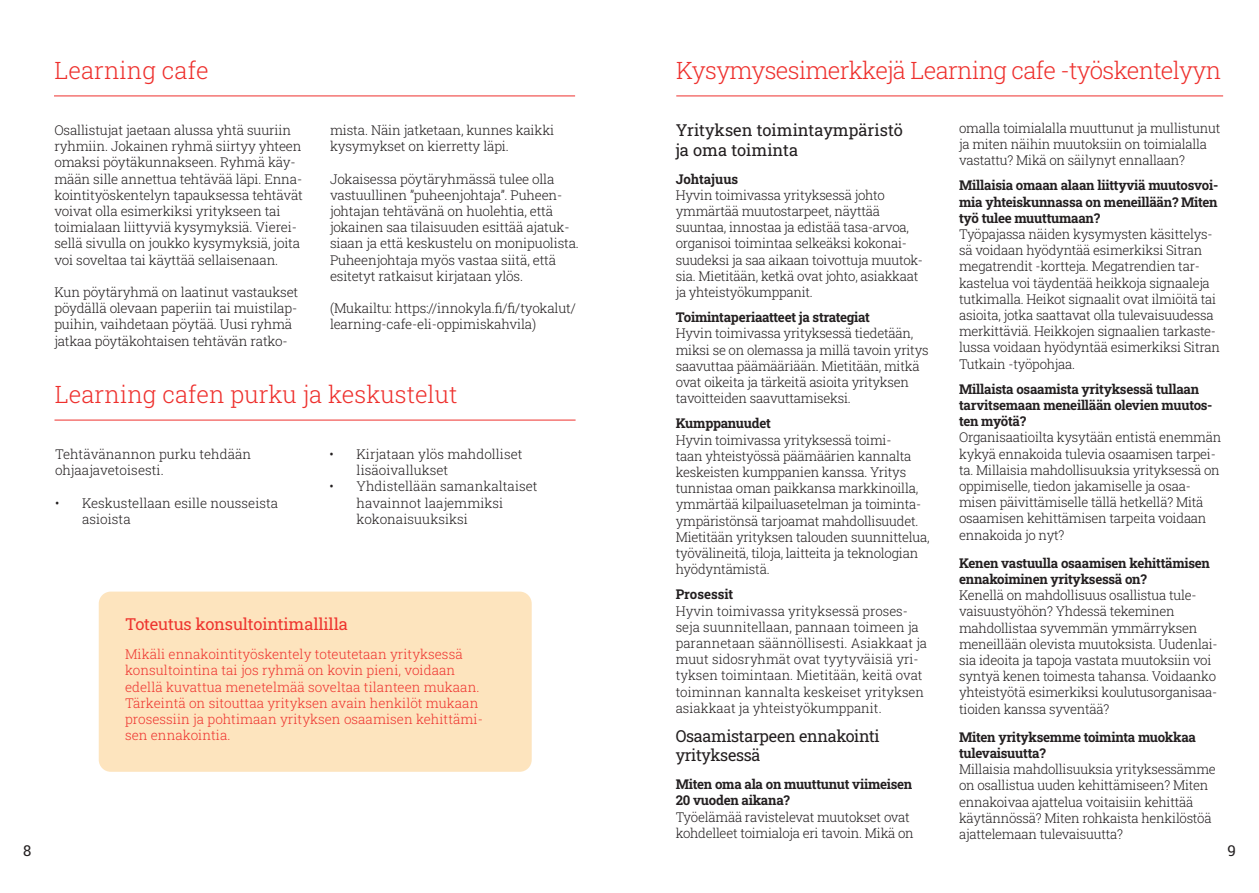
<style>
.page{position:relative;width:1259px;height:893px;background:#fff}
.page>*{position:absolute;margin:0;border:0;box-sizing:border-box;transform-origin:0 0}
.t1{font:300 24px "Roboto Slab";letter-spacing:-.025em;color:#ee302d}
.t2{font:300 24px "Roboto Slab";color:#ee302d}
.t3{font:16.5px/19.8px "Roboto Slab";letter-spacing:-.015em;color:#231f20}
.t4{font:16.5px "Roboto Slab";letter-spacing:-.01em;color:#ee342e}
.t5{font:15px "Roboto Slab";color:#231f20}
.t6{font:300 13.5px/16.2px "Roboto Slab";letter-spacing:-.02em;color:#231f20}
.t7{font:300 13.5px/16.2px "Roboto Slab";color:#231f20}
.t8{font:700 13.5px/16.2px "Roboto Slab";letter-spacing:-.02em;color:#231f20}
.t9{font:300 13.5px/16.2px "Roboto Slab";color:#ee342f}
.t10{font:700 13.5px "Roboto Slab";color:#231f20}
</style>
<div class="page">
<hr style="left:54px;top:96px;width:521px;height:1px;background:#ee302d">
<hr style="left:54px;top:420px;width:521px;height:1px;background:#ee302d">
<div style="left:99px;top:592px;width:433px;height:180px;background:#fde4be;border-radius:12px"></div>
<hr style="left:676px;top:96px;width:547px;height:1px;background:#ee302d">
<h1 class="t2" style="left:54px;top:54px;width:156px">Learning cafe</h1>
<p class="t6" style="left:54px;top:122px;width:250px">Osallistujat jaetaan alussa yhtä suuriin ryhmiin. Jokainen ryhmä siirtyy yhteen omaksi pöytäkunnakseen. Ryhmä käy&shy;mään sille annettua tehtävää läpi. Enna&shy;kointityöskentelyn tapauksessa tehtävät voivat olla esimerkiksi yritykseen tai toimialaan liittyviä kysymyksiä. Vierei&shy;sellä sivulla on joukko kysymyksiä, joita voi soveltaa tai käyttää sellaisenaan.</p>
<p class="t6" style="left:54px;top:284px;width:245px">Kun pöytäryhmä on laatinut vastaukset pöydällä olevaan paperiin tai muistilap&shy;puihin, vaihdetaan pöytää. Uusi ryhmä jatkaa pöytäkohtaisen tehtävän ratko-</p>
<p class="t6" style="left:330px;top:122px;width:226px">mista. Näin jatketaan, kunnes kaikki kysymykset on kierretty läpi.</p>
<p class="t6" style="left:330px;top:170px;width:250px">Jokaisessa pöytäryhmässä tulee olla vastuullinen ”puheenjohtaja”. Puheen&shy;johtajan tehtävänä on huolehtia, että jokainen saa tilaisuuden esittää ajatuk&shy;siaan ja että keskustelu on monipuolista.<br>Puheenjohtaja myös vastaa siitä, että esitetyt ratkaisut kirjataan ylös.</p>
<p class="t6" style="left:330px;top:300px;width:248px">(Mukailtu: https://innokyla.fi/fi/tyokalut/ learning-cafe-eli-oppimiskahvila)</p>
<h1 class="t2" style="left:55px;top:378px;width:404px">Learning cafen purku ja keskustelut</h1>
<p class="t7" style="left:55px;top:446px;width:198px">Tehtävänannon purku tehdään ohjaajavetoisesti.</p>
<p class="t7" style="left:82px;top:494px;width:198px;text-indent:-27px">• Keskustellaan esille nousseista asioista</p>
<p class="t7" style="left:357px;top:446px;width:167px;text-indent:-27px">• Kirjataan ylös mahdolliset lisäoivallukset</p>
<p class="t7" style="left:357px;top:478px;width:183px;text-indent:-27px">• Yhdistellään samankaltaiset havainnot laajemmiksi kokonaisuuksiksi</p>
<p class="t4" style="left:125px;top:613px;width:224px">Toteutus konsultointimallilla</p>
<p class="t9" style="left:125px;top:646px;width:359px">Mikäli ennakointityöskentely toteutetaan yrityksessä konsultointina tai jos ryhmä on kovin pieni, voidaan edellä kuvattua menetelmää soveltaa tilanteen mukaan.<br>Tärkeintä on sitouttaa yrityksen avain henkilöt mukaan prosessiin ja pohtimaan yrityksen osaamisen kehittämi&shy;sen ennakointia.</p>
<h1 class="t1" style="left:676px;top:54px;width:546px">Kysymysesimerkkejä Learning cafe -työskentelyyn</h1>
<p class="t3" style="left:676px;top:120px;width:228px">Yrityksen toimintaympäristö ja oma toiminta</p>
<p class="t10" style="left:676px;top:169px;width:64px">Johtajuus</p>
<p class="t6" style="left:676px;top:186px;width:249px">Hyvin toimivassa yrityksessä johto ymmärtää muutostarpeet, näyttää suuntaa, innostaa ja edistää tasa-arvoa, organisoi toimintaa selkeäksi kokonai&shy;suudeksi ja saa aikaan toivottuja muutok&shy;sia. Mietitään, ketkä ovat johto, asiakkaat ja yhteistyökumppanit.</p>
<p class="t8" style="left:676px;top:309px;width:196px">Toimintaperiaatteet ja strategiat</p>
<p class="t6" style="left:676px;top:325px;width:254px">Hyvin toimivassa yrityksessä tiedetään, miksi se on olemassa ja millä tavoin yritys saavuttaa päämääriään. Mietitään, mitkä ovat oikeita ja tärkeitä asioita yrityksen tavoitteiden saavuttamiseksi.</p>
<p class="t8" style="left:676px;top:415px;width:97px">Kumppanuudet</p>
<p class="t6" style="left:676px;top:431px;width:255px">Hyvin toimivassa yrityksessä toimi-<br>taan yhteistyössä päämäärien kannalta keskeisten kumppanien kanssa. Yritys tunnistaa oman paikkansa markkinoilla, ymmärtää kilpailuasetelman ja toiminta&shy;ympäristönsä tarjoamat mahdollisuudet.<br>Mietitään yrityksen talouden suunnittelua, työvälineitä, tiloja, laitteita ja teknologian hyödyntämistä.</p>
<p class="t10" style="left:676px;top:585px;width:59px">Prosessit</p>
<p class="t7" style="left:676px;top:602px;width:253px">Hyvin toimivassa yrityksessä proses&shy;seja suunnitellaan, pannaan toimeen ja parannetaan säännöllisesti. Asiakkaat ja muut sidosryhmät ovat tyytyväisiä yri&shy;tyksen toimintaan. Mietitään, keitä ovat toiminnan kannalta keskeiset yrityksen asiakkaat ja yhteistyökumppanit.</p>
<p class="t3" style="left:676px;top:725px;width:205px">Osaamistarpeen ennakointi yrityksessä</p>
<p class="t8" style="left:676px;top:776px;width:238px">Miten oma ala on muuttunut viimeisen<br>20 vuoden aikana?</p>
<p class="t6" style="left:676px;top:808px;width:240px">Työelämää ravistelevat muutokset ovat kohdelleet toimialoja eri tavoin. Mikä on</p>
<p class="t6" style="left:959px;top:119px;width:263px">omalla toimialalla muuttunut ja mullistunut ja miten näihin muutoksiin on toimialalla vastattu? Mikä on säilynyt ennallaan?</p>
<p class="t8" style="left:959px;top:177px;width:261px;text-align:justify">Millaisia omaan alaan liittyviä muutosvoi&shy;mia yhteiskunnassa on meneillään? Miten työ tulee muuttumaan?</p>
<p class="t6" style="left:959px;top:226px;width:262px">Työpajassa näiden kysymysten käsittelys&shy;sä voidaan hyödyntää esimerkiksi Sitran megatrendit -kortteja. Megatrendien tar&shy;kastelua voi täydentää heikkoja signaaleja tutkimalla. Heikot signaalit ovat ilmiöitä tai asioita, jotka saattavat olla tulevaisuudessa merkittäviä. Heikkojen signaalien tarkaste&shy;lussa voidaan hyödyntää esimerkiksi Sitran Tutkain -työpohjaa.</p>
<p class="t8" style="left:959px;top:380px;width:255px">Millaista osaamista yrityksessä tullaan tarvitsemaan meneillään olevien muutos&shy;ten myötä?</p>
<p class="t6" style="left:959px;top:429px;width:264px">Organisaatioilta kysytään entistä enemmän kykyä ennakoida tulevia osaamisen tarpei&shy;ta. Millaisia mahdollisuuksia yrityksessä on oppimiselle, tiedon jakamiselle ja osaa&shy;misen päivittämiselle tällä hetkellä? Mitä osaamisen kehittämisen tarpeita voidaan ennakoida jo nyt?</p>
<p class="t8" style="left:959px;top:554px;width:252px">Kenen vastuulla osaamisen kehittämisen ennakoiminen yrityksessä on?</p>
<p class="t6" style="left:959px;top:587px;width:260px">Kenellä on mahdollisuus osallistua tule&shy;vaisuustyöhön? Yhdessä tekeminen mahdollistaa syvemmän ymmärryksen meneillään olevista muutoksista. Uudenlai&shy;sia ideoita ja tapoja vastata muutoksiin voi syntyä kenen toimesta tahansa. Voidaanko yhteistyötä esimerkiksi koulutusorganisaa&shy;tioiden kanssa syventää?</p>
<p class="t8" style="left:959px;top:728px;width:238px">Miten yrityksemme toiminta muokkaa tulevaisuutta?</p>
<p class="t6" style="left:959px;top:761px;width:258px">Millaisia mahdollisuuksia yrityksessämme on osallistua uuden kehittämiseen? Miten ennakoivaa ajattelua voitaisiin kehittää käytännössä? Miten rohkaista henkilöstöä ajattelemaan tulevaisuutta?</p>
<p class="t5" style="left:23px;top:840px;width:10px">8</p>
<p class="t5" style="left:1227px;top:840px;width:10px">9</p>
</div>
